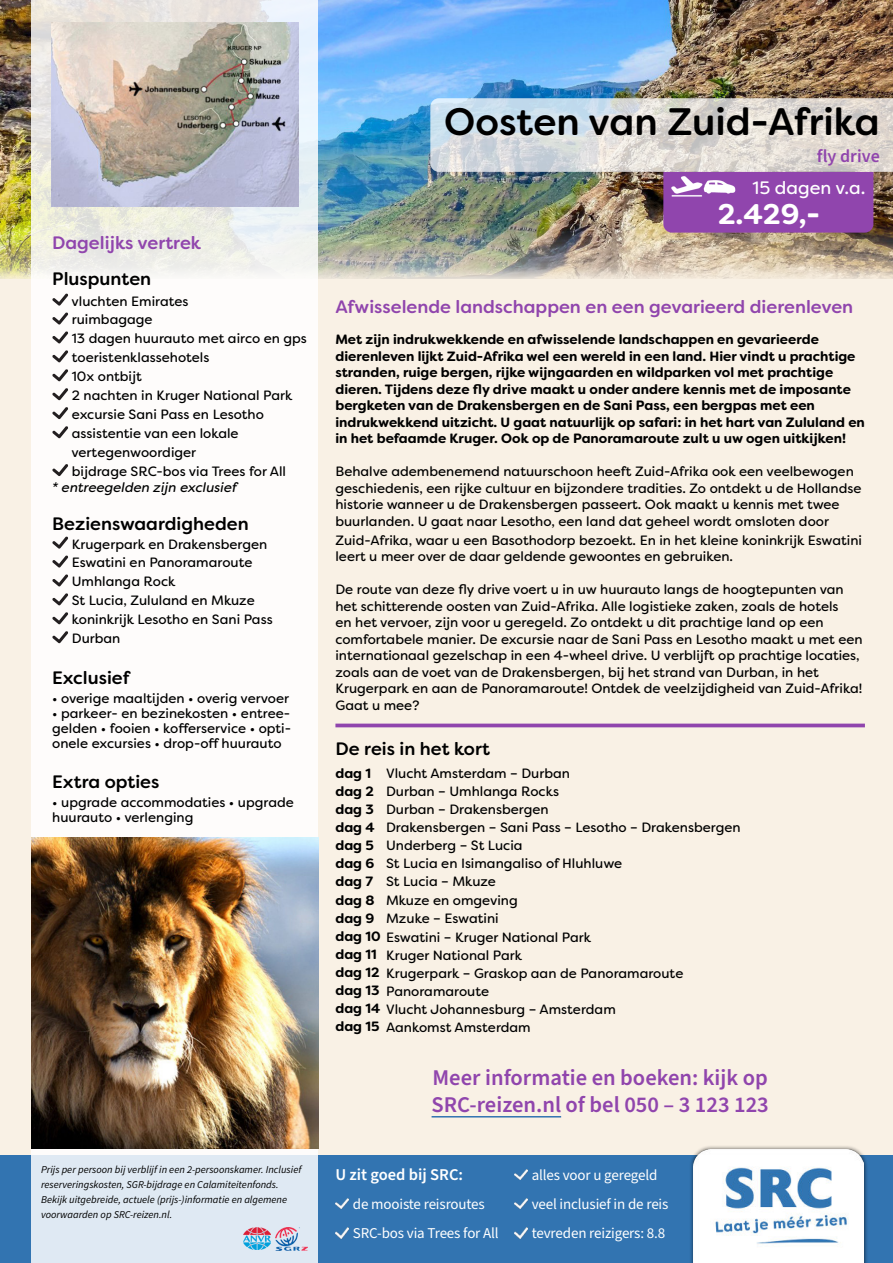
<style>
.page{position:relative;width:893px;height:1263px;background:#fff}
.page>*{position:absolute;margin:0;border:0;box-sizing:border-box;transform-origin:0 0}
.t1{font:500 38.25px "Filson Soft";color:#000}
.t2{font:700 28.5px "Filson Soft";color:#fff}
.t3{font:600 22.5px/27px "Source Sans Pro";color:#9045ad}
.t4{font:500 18px "Filson Soft";color:#9045ad}
.t5{font:500 18px "Filson Soft";color:#000}
.t6{font:18px "Filson Soft";color:#fff}
.t7{font:600 18px "Source Sans Pro";color:#9045ad}
.t8{font:600 16.5px "Source Sans Pro";color:#fff}
.t9{font:15px "Source Sans Pro";letter-spacing:-.01em;color:#fff}
.t10{font:13.5px/18.1px "Filson Soft";color:#000}
.t11{font:700 13.5px/18px "Filson Soft";color:#000}
.t12{font:italic 13.5px "Filson Soft";color:#000}
.t13{font:italic 10.5px "Source Sans Variable";color:#000}
</style>
<div class="page">
<div style="left:0;top:242px;width:893px;height:913px;background:#f9f1e5"></div>
<img style="left:0;top:0;width:893px;height:279px">
<div style="left:0;top:1155px;width:893px;height:108px;background:#3274b1"></div>
<div style="left:689px;top:1145px;width:179px;height:118px;background:#000;opacity:.7"></div>
<img style="left:693px;top:1149px;width:171px;height:114px">
<svg style="left:32px;top:0;width:286px;height:1263px;background:#f6f6f6"></svg>
<img style="left:243px;top:1228px;width:27px;height:22px">
<img style="left:275px;top:1228px;width:32px;height:22px">
<svg style="left:515px;top:1228px;width:12px;height:10px"></svg>
<svg style="left:515px;top:1199px;width:12px;height:10px"></svg>
<svg style="left:515px;top:1169px;width:12px;height:10px"></svg>
<svg style="left:335px;top:1228px;width:13px;height:10px"></svg>
<svg style="left:335px;top:1199px;width:13px;height:10px"></svg>
<hr style="left:432px;top:1116px;width:129px;height:1px;background:#3274b1">
<hr style="left:335px;top:724px;width:530px;height:3px;background:#9045ad">
<img style="left:32px;top:838px;width:286px;height:310px">
<svg style="left:52px;top:631px;width:16px;height:12px"></svg>
<svg style="left:52px;top:612px;width:16px;height:12px"></svg>
<svg style="left:52px;top:593px;width:16px;height:12px"></svg>
<svg style="left:52px;top:574px;width:16px;height:12px"></svg>
<svg style="left:52px;top:555px;width:16px;height:12px"></svg>
<svg style="left:52px;top:537px;width:16px;height:11px"></svg>
<svg style="left:52px;top:464px;width:16px;height:12px"></svg>
<svg style="left:52px;top:426px;width:16px;height:12px"></svg>
<svg style="left:52px;top:407px;width:16px;height:12px"></svg>
<svg style="left:52px;top:388px;width:16px;height:12px"></svg>
<svg style="left:52px;top:369px;width:16px;height:12px"></svg>
<svg style="left:52px;top:350px;width:16px;height:12px"></svg>
<svg style="left:52px;top:331px;width:16px;height:12px"></svg>
<svg style="left:52px;top:312px;width:16px;height:12px"></svg>
<svg style="left:52px;top:294px;width:16px;height:11px"></svg>
<img style="left:51px;top:22px;width:247px;height:185px">
<img style="left:430px;top:98px;width:463px;height:135px">
<h3 class="t4" style="left:52px;top:231px;width:151px">Dagelijks vertrek</h3>
<h3 class="t5" style="left:52px;top:267px;width:100px">Pluspunten</h3>
<p class="t10" style="left:71px;top:291px;width:237px;line-height:18.9px">vluchten Emirates<br>ruimbagage<br>13 dagen huurauto met airco en gps toeristenklassehotels<br>10x ontbijt<br>2 nachten in Kruger National Park excursie Sani Pass en Lesotho assistentie van een lokale vertegenwoordiger<br>bijdrage SRC-bos via Trees for All</p>
<p class="t12" style="left:52px;top:478px;width:186px">* entreegelden zijn exclusief</p>
<h3 class="t5" style="left:52px;top:512px;width:198px">Bezienswaardigheden</h3>
<p class="t10" style="left:72px;top:534px;width:202px;line-height:18.9px">Krugerpark en Drakensbergen<br>Eswatini en Panoramaroute<br>Umhlanga Rock<br>St Lucia, Zululand en Mkuze koninkrijk Lesotho en Sani Pass<br>Durban</p>
<h3 class="t5" style="left:52px;top:667px;width:79px">Exclusief</h3>
<p class="t10" style="left:52px;top:689px;width:238px">• overige maaltijden • overig vervoer</p>
<p class="t10" style="left:52px;top:706px;width:240px;line-height:15px;text-align:justify">• parkeer- en bezinekosten • entree&shy;gelden • fooien • kofferservice • opti&shy;onele excursies • drop-off huurauto</p>
<h3 class="t5" style="left:52px;top:770px;width:109px">Extra opties</h3>
<p class="t10" style="left:52px;top:794px;width:243px;line-height:15px">• upgrade accommodaties • upgrade huurauto • verlenging</p>
<p class="t13" style="left:41px;top:1163px;width:262px">Prijs per persoon bij verblijf in een 2-persoonskamer. Inclusief</p>
<p class="t13" style="left:41px;top:1178px;width:239px">reserveringskosten, SGR-bijdrage en Calamiteitenfonds.</p>
<p class="t13" style="left:41px;top:1193px;width:248px">Bekijk uitgebreide, actuele (prijs-)informatie en algemene</p>
<p class="t13" style="left:41px;top:1208px;width:133px">voorwaarden op SRC-reizen.nl.</p>
<h1 class="t1" style="left:444px;top:97px;width:437px">Oosten van Zuid-Afrika</h1>
<h3 class="t7" style="left:817px;top:144px;width:64px">fly drive</h3>
<h3 class="t6" style="left:752px;top:176px;width:114px">15 dagen v.a.</h3>
<h2 class="t2" style="left:718px;top:196px;width:104px">2.429,-</h2>
<h3 class="t4" style="left:335px;top:295px;width:519px">Afwisselende landschappen en een gevarieerd dierenleven</h3>
<p class="t11" style="left:335px;top:331px;width:531px;line-height:16.5px">Met zijn indrukwekkende en afwisselende landschappen en gevarieerde dierenleven lijkt Zuid-Afrika wel een wereld in een land. Hier vindt u prachtige stranden, ruige bergen, rijke wijngaarden en wildparken vol met prachtige dieren. Tijdens deze fly drive maakt u onder andere kennis met de imposante bergketen van de Drakensbergen en de Sani Pass, een bergpas met een indrukwekkend uitzicht. U gaat natuurlijk op safari: in het hart van Zululand en in het befaamde Kruger. Ook op de Panoramaroute zult u uw ogen uitkijken!</p>
<p class="t10" style="left:335px;top:463px;width:527px;line-height:16.5px">Behalve adembenemend natuurschoon heeft Zuid-Afrika ook een veelbewogen geschiedenis, een rijke cultuur en bijzondere tradities. Zo ontdekt u de Hollandse historie wanneer u de Drakensbergen passeert. Ook maakt u kennis met twee buurlanden. U gaat naar Lesotho, een land dat geheel wordt omsloten door</p>
<p class="t10" style="left:335px;top:532px;width:528px;line-height:16.5px">Zuid-Afrika, waar u een Basothodorp bezoekt. En in het kleine koninkrijk Eswatini leert u meer over de daar geldende gewoontes en gebruiken.</p>
<p class="t10" style="left:335px;top:581px;width:529px;line-height:16.5px">De route van deze fly drive voert u in uw huurauto langs de hoogtepunten van het schitterende oosten van Zuid-Afrika. Alle logistieke zaken, zoals de hotels<br>en het vervoer, zijn voor u geregeld. Zo ontdekt u dit prachtige land op een comfortabele manier. De excursie naar de Sani Pass en Lesotho maakt u met een internationaal gezelschap in een 4-wheel drive. U verblijft op prachtige locaties, zoals aan de voet van de Drakensbergen, bij het strand van Durban, in het Krugerpark en aan de Panoramaroute! Ontdek de veelzijdigheid van Zuid-Afrika!<br>Gaat u mee?</p>
<h3 class="t5" style="left:335px;top:737px;width:156px">De reis in het kort</h3>
<p class="t11" style="left:335px;top:765px;width:47px">dag 1 dag 2 dag 3 dag 4 dag 5 dag 6 dag 7 dag 8 dag 9 dag 10 dag 11 dag 12 dag 13 dag 14 dag 15</p>
<p class="t10" style="left:386px;top:765px;width:356px">Vlucht Amsterdam – Durban<br>Durban – Umhlanga Rocks<br>Durban – Drakensbergen<br>Drakensbergen – Sani Pass – Lesotho – Drakensbergen<br>Underberg – St Lucia<br>St Lucia en Isimangaliso of Hluhluwe<br>St Lucia – Mkuze<br>Mkuze en omgeving<br>Mzuke – Eswatini<br>Eswatini – Kruger National Park<br>Kruger National Park<br>Krugerpark – Graskop aan de Panoramaroute<br>Panoramaroute<br>Vlucht Johannesburg – Amsterdam<br>Aankomst Amsterdam</p>
<h3 class="t3" style="left:432px;top:1065px;width:339px">Meer informatie en boeken: kijk op<br>SRC-reizen.nl of bel 050 – 3 123 123</h3>
<p class="t8" style="left:335px;top:1163px;width:129px">U zit goed bij SRC:</p>
<p class="t9" style="left:532px;top:1164px;width:127px">alles voor u geregeld</p>
<p class="t9" style="left:353px;top:1194px;width:133px">de mooiste reisroutes</p>
<p class="t9" style="left:532px;top:1194px;width:138px">veel inclusief in de reis</p>
<p class="t9" style="left:353px;top:1223px;width:147px">SRC-bos via Trees for All</p>
<p class="t9" style="left:532px;top:1223px;width:135px">tevreden reizigers: 8.8</p>
</div>
